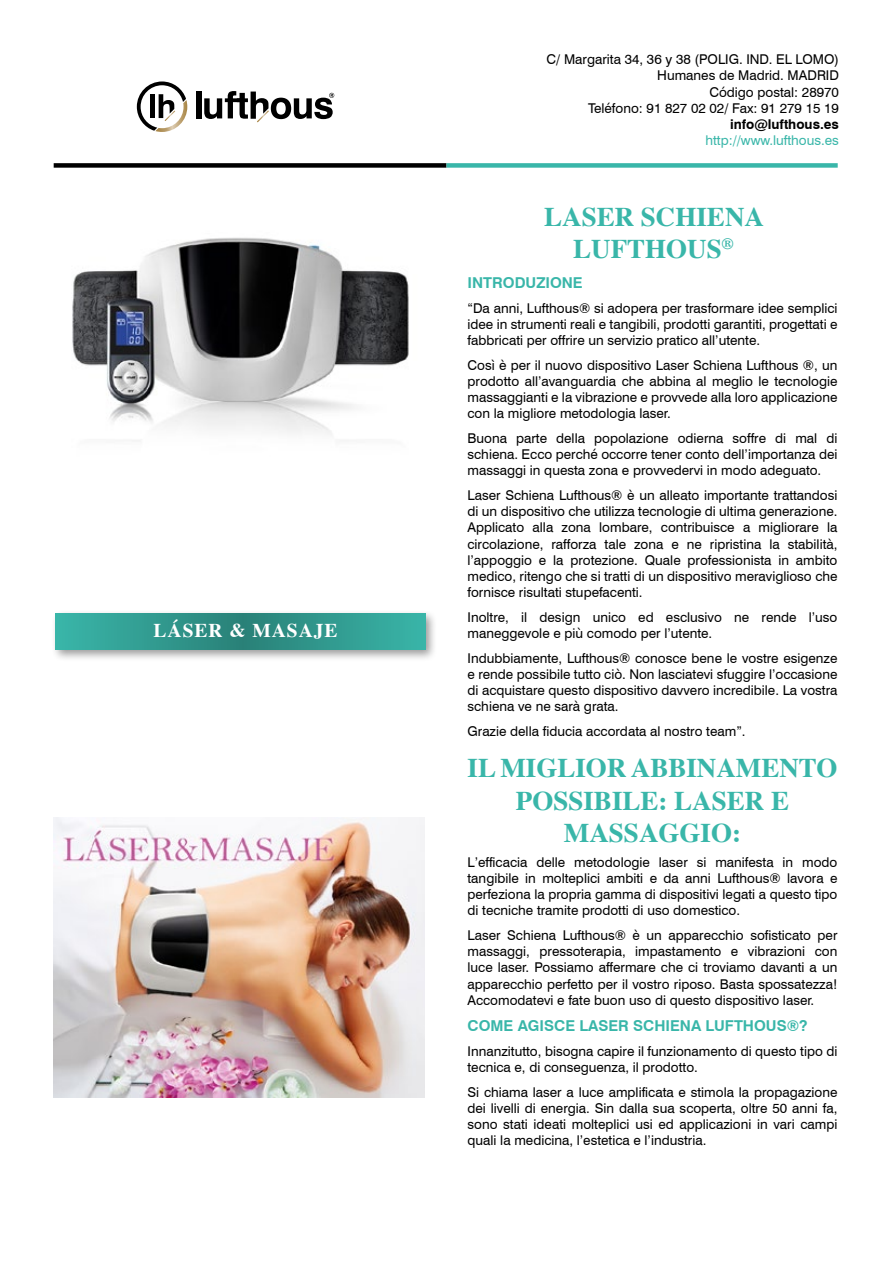
<style>
.page{position:relative;width:893px;height:1263px;background:#fff}
.page>*{position:absolute;margin:0;border:0;box-sizing:border-box;transform-origin:0 0}
.t1{font:700 27px/32.4px "Times";color:#39b6a9;text-align:center}
.t2{font:700 19.5px "Times";letter-spacing:.05em;color:#fff}
.t3{font:700 15px "Swiss 721 BT";color:#39b6a9}
.t4{font:13.5px/16.2px "Swiss 721 BT";color:#000;text-align:justify}
.t5{font:13.5px "Swiss 721 BT";color:#39b6a9}
.t6{font:700 13.5px "Swiss 721 BT";color:#000}
</style>
<div class="page">
<div style="left:54px;top:163px;width:392px;height:5px;background:#000"></div>
<div style="left:446px;top:163px;width:392px;height:5px;background:#39b6a9"></div>
<div style="left:52px;top:610px;width:386px;height:52px;background:#000;opacity:.4"></div>
<svg style="left:56px;top:614px;width:369px;height:35px"></svg>
<img style="left:72px;top:237px;width:337px;height:204px">
<img style="left:53px;top:817px;width:372px;height:280px">
<div style="left:196px;top:91px;width:5px;height:27px;background:#000"></div>
<svg style="left:204px;top:91px;width:130px;height:31px"></svg>
<svg style="left:137px;top:81px;width:50px;height:51px"></svg>
<h2 class="t2" style="left:154px;top:612px;width:185px">LÁSER &amp; MASAJE</h2>
<p class="t4" style="left:547px;top:51px;width:294px;text-align:right">C/ Margarita 34, 36 y 38 (POLIG. IND. EL LOMO)<br>Humanes de Madrid. MADRID<br>Código postal: 28970<br>Teléfono: 91 827 02 02/ Fax: 91 279 15 19</p>
<p class="t6" style="left:730px;top:116px;width:110px">info@lufthous.es</p>
<p class="t5" style="left:705px;top:132px;width:135px">http://www.lufthous.es</p>
<h1 class="t1" style="left:544px;top:198px;width:221px">LASER SCHIENA<br>LUFTHOUS<sup>®</sup></h1>
<p class="t3" style="left:467px;top:273px;width:117px">INTRODUZIONE</p>
<p class="t4" style="left:467px;top:299px;width:371px">“Da anni, Lufthous® si adopera per trasformare idee semplici idee in strumenti reali e tangibili, prodotti garantiti, progettati e fabbricati per offrire un servizio pratico all’utente.</p>
<p class="t4" style="left:467px;top:357px;width:371px">Così è per il nuovo dispositivo Laser Schiena Lufthous ®, un prodotto all’avanguardia che abbina al meglio le tecnologie massaggianti e la vibrazione e provvede alla loro applicazione con la migliore metodologia laser.</p>
<p class="t4" style="left:467px;top:430px;width:371px">Buona parte della popolazione odierna soffre di mal di schiena. Ecco perché occorre tener conto dell’importanza dei massaggi in questa zona e provvedervi in modo adeguato.</p>
<p class="t4" style="left:467px;top:487px;width:371px">Laser Schiena Lufthous® è un alleato importante trattandosi di un dispositivo che utilizza tecnologie di ultima generazione.<br>Applicato alla zona lombare, contribuisce a migliorare la circolazione, rafforza tale zona e ne ripristina la stabilità, l’appoggio e la protezione. Quale professionista in ambito medico, ritengo che si tratti di un dispositivo meraviglioso che fornisce risultati stupefacenti.</p>
<p class="t4" style="left:467px;top:609px;width:371px">Inoltre, il design unico ed esclusivo ne rende l’uso maneggevole e più comodo per l’utente.</p>
<p class="t4" style="left:467px;top:650px;width:371px">Indubbiamente, Lufthous® conosce bene le vostre esigenze e rende possibile tutto ciò. Non lasciatevi sfuggire l’occasione di acquistare questo dispositivo davvero incredibile. La vostra schiena ve ne sarà grata.</p>
<p class="t4" style="left:467px;top:723px;width:280px">Grazie della fiducia accordata al nostro team”.</p>
<h1 class="t1" style="left:467px;top:749px;width:371px">IL MIGLIOR ABBINAMENTO<br>POSSIBILE: LASER E<br>MASSAGGIO:</h1>
<p class="t4" style="left:467px;top:854px;width:371px">L’efficacia delle metodologie laser si manifesta in modo tangibile in molteplici ambiti e da anni Lufthous® lavora e perfeziona la propria gamma di dispositivi legati a questo tipo di tecniche tramite prodotti di uso domestico.</p>
<p class="t4" style="left:467px;top:927px;width:371px">Laser Schiena Lufthous® è un apparecchio sofisticato per massaggi, pressoterapia, impastamento e vibrazioni con luce laser. Possiamo affermare che ci troviamo davanti a un apparecchio perfetto per il vostro riposo. Basta spossatezza!<br>Accomodatevi e fate buon uso di questo dispositivo laser.</p>
<p class="t3" style="left:467px;top:1017px;width:342px">COME AGISCE LASER SCHIENA LUFTHOUS®?</p>
<p class="t4" style="left:467px;top:1043px;width:371px">Innanzitutto, bisogna capire il funzionamento di questo tipo di tecnica e, di conseguenza, il prodotto.</p>
<p class="t4" style="left:467px;top:1084px;width:371px">Si chiama laser a luce amplificata e stimola la propagazione dei livelli di energia. Sin dalla sua scoperta, oltre 50 anni fa, sono stati ideati molteplici usi ed applicazioni in vari campi quali la medicina, l’estetica e l’industria.</p>
</div>
